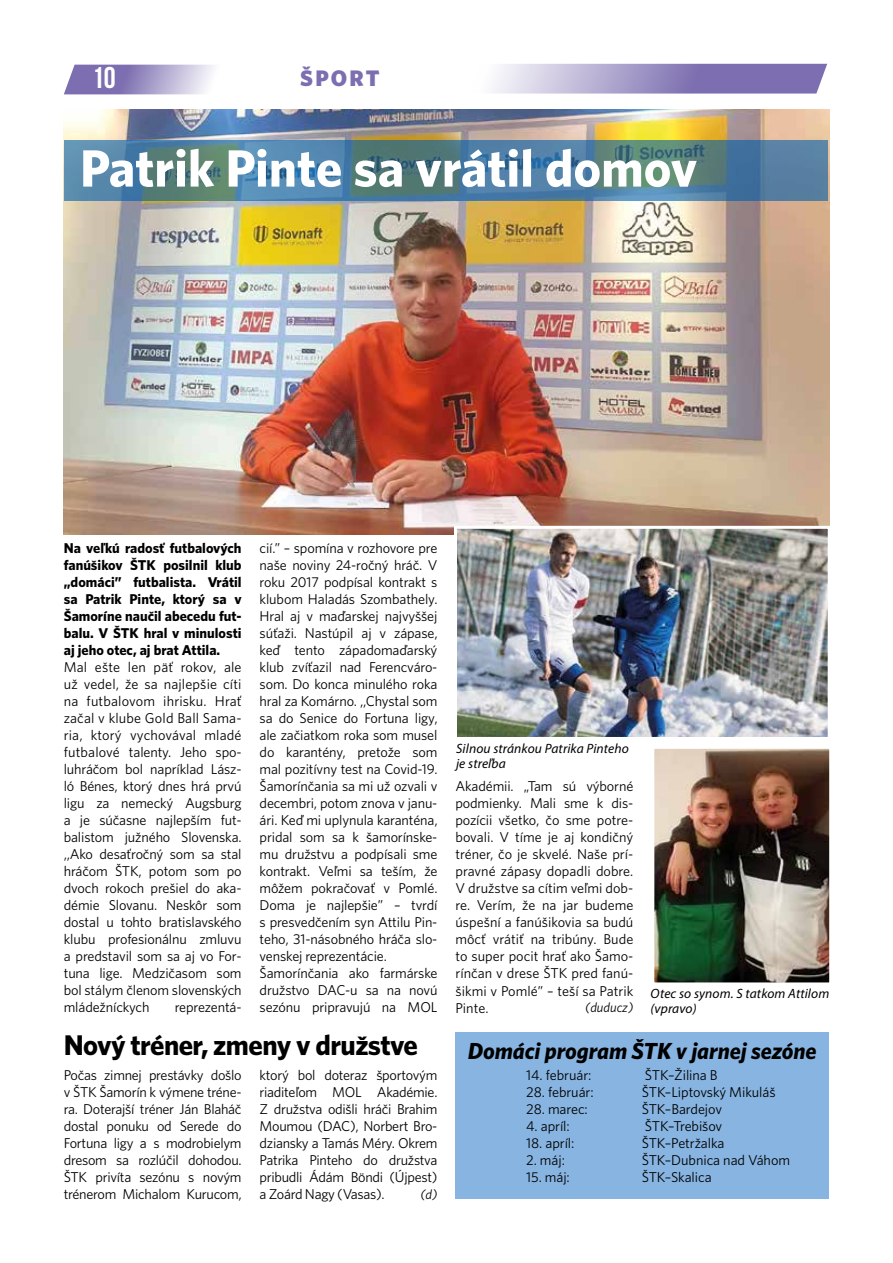
<style>
.page{position:relative;width:893px;height:1263px;background:#fff}
.page>*{position:absolute;margin:0;border:0;box-sizing:border-box;transform-origin:0 0}
.t1{font:52.5px "Whitney CE Bold";color:#fff}
.t2{font:30px "Bebas Neue";color:#fff}
.t3{font:28.5px "Whitney CE Bold";letter-spacing:-.02em;color:#000}
.t4{font:italic 23.25px "Whitney CE Bold";letter-spacing:-.005em;color:#000}
.t5{font:22.5px "Whitney CE Black";letter-spacing:.1em;color:#7c6eb0}
.t6{font:14.25px/17px "Whitney C Ebook";letter-spacing:-.01em;color:#000;text-align:justify}
.t7{font:14.25px/17px "Whitney CE Bold";color:#000;text-align:justify}
.t8{font:italic 13.5px/15px "Myriad Pro";letter-spacing:.01em;color:#000}
.t9{font:italic 13.5px "Whitney C Ebook";color:#000}
</style>
<div class="page">
<svg style="left:64px;top:65px;width:150px;height:29px;background:#a79dc9"></svg>
<svg style="left:492px;top:64px;width:335px;height:30px;background:#a59bc8"></svg>
<img style="left:64px;top:109px;width:765px;height:426px">
<svg style="left:64px;top:140px;width:763px;height:61px;background:#517f96"></svg>
<div style="left:455px;top:1032px;width:374px;height:167px;background:#87b4e1"></div>
<img style="left:458px;top:530px;width:369px;height:206px">
<div style="left:454px;top:526px;width:377px;height:214px;border:3px solid #fff"></div>
<img style="left:655px;top:750px;width:173px;height:231px">
<div style="left:651px;top:746px;width:181px;height:239px;border:3px solid #fff"></div>
<h2 class="t2" style="left:92px;top:61px;width:25px">10</h2>
<h3 class="t5" style="left:300px;top:64px;width:81px">ŠPORT</h3>
<h1 class="t1" style="left:80px;top:137px;width:619px">Patrik Pinte sa vrátil domov</h1>
<p class="t7" style="left:64px;top:539px;width:179px">Na veľkú radosť futbalových fanúšikov ŠTK posilnil klub „domáci” futbalista. Vrátil sa Patrik Pinte, ktorý sa v Šamoríne naučil abecedu fut&shy;balu. V ŠTK hral v minulosti aj jeho otec, aj brat Attila.</p>
<p class="t6" style="left:64px;top:658px;width:179px">Mal ešte len päť rokov, ale už vedel, že sa najlepšie cíti na futbalovom ihrisku. Hrať začal v klube Gold Ball Sama&shy;ria, ktorý vychovával mladé futbalové talenty. Jeho spo&shy;luhráčom bol napríklad Lász&shy;ló Bénes, ktorý dnes hrá prvú ligu za nemecký Augsburg a je súčasne najlepším fut&shy;balistom južného Slovenska. ,,Ako desaťročný som sa stal hráčom ŠTK, potom som po dvoch rokoch prešiel do aka&shy;démie Slovanu. Neskôr som dostal u tohto bratislavského klubu profesionálnu zmluvu a predstavil som sa aj vo For&shy;tuna lige. Medzičasom som bol stálym členom slovenských mládežníckych</p>
<p class="t6" style="left:175px;top:999px;width:68px">reprezentá-</p>
<p class="t6" style="left:260px;top:539px;width:179px;text-align:left">cií.” – spomína v rozhovore pre naše noviny 24-ročný hráč. V roku 2017 podpísal kontrakt s klubom Haladás Szombathely.<br>Hral aj v maďarskej najvyššej súťaži. Nastúpil aj v zápase, keď tento západomaďarský klub zvíťazil nad Ferencváro&shy;som. Do konca minulého roka hral za Komárno. ,,Chystal som sa do Senice do Fortuna ligy, ale začiatkom roka som musel do karantény, pretože som mal pozitívny test na Covid-19.<br>Šamorínčania sa mi už ozvali v decembri, potom znova v janu&shy;ári. Keď mi uplynula karanténa, pridal som sa k šamorínske&shy;mu družstvu a podpísali sme kontrakt. Veľmi sa teším, že môžem pokračovať v Pomlé.<br>Doma je najlepšie” – tvrdí s presvedčením syn Attilu Pin&shy;teho, 31-násobného hráča slo&shy;venskej reprezentácie.<br>Šamorínčania ako farmárske družstvo DAC-u sa na novú sezónu pripravujú na MOL</p>
<h3 class="t3" style="left:64px;top:1028px;width:356px">Nový tréner, zmeny v družstve</h3>
<p class="t6" style="left:64px;top:1066px;width:179px">Počas zimnej prestávky došlo v ŠTK Šamorín k výmene tréne&shy;ra. Doterajší tréner Ján Blaháč dostal ponuku od Serede do Fortuna ligy a s modrobielym dresom sa rozlúčil dohodou.<br>ŠTK privíta sezónu s novým trénerom Michalom Kurucom,</p>
<p class="t6" style="left:260px;top:1067px;width:179px">ktorý bol doteraz športovým riaditeľom MOL Akadémie.<br>Z družstva odišli hráči Brahim Moumou (DAC), Norbert Bro&shy;dziansky a Tamás Méry. Okrem Patrika Pinteho do družstva pribudli Ádám Böndi (Újpest) a Zoárd Nagy (Vasas).</p>
<p class="t9" style="left:421px;top:1187px;width:18px">(d)</p>
<p class="t8" style="left:456px;top:740px;width:174px">Silnou stránkou Patrika Pinteho je streľba</p>
<p class="t6" style="left:455px;top:778px;width:179px">Akadémii. „Tam sú výborné podmienky. Mali sme k dis&shy;pozícii všetko, čo sme potre&shy;bovali. V tíme je aj kondičný tréner, čo je skvelé. Naše prí&shy;pravné zápasy dopadli dobre.<br>V družstve sa cítim veľmi dob&shy;re. Verím, že na jar budeme úspešní a fanúšikovia sa budú môcť vrátiť na tribúny. Bude to super pocit hrať ako Šamo&shy;rínčan v drese ŠTK pred fanú&shy;šikmi v Pomlé” – teší sa Patrik Pinte.</p>
<p class="t9" style="left:585px;top:1000px;width:50px">(duducz)</p>
<p class="t8" style="left:651px;top:985px;width:180px">Otec so synom. S tatkom Attilom (vpravo)</p>
<h3 class="t4" style="left:468px;top:1037px;width:350px">Domáci program ŠTK v jarnej sezóne</h3>
<p class="t6" style="left:526px;top:1066px;width:67px">14. február:</p>
<p class="t6" style="left:645px;top:1066px;width:74px">ŠTK–Žilina B</p>
<p class="t6" style="left:526px;top:1083px;width:69px">28. február:</p>
<p class="t6" style="left:642px;top:1083px;width:135px">ŠTK–Liptovský Mikuláš</p>
<p class="t6" style="left:526px;top:1100px;width:63px">28. marec:</p>
<p class="t6" style="left:642px;top:1100px;width:82px">ŠTK–Bardejov</p>
<p class="t6" style="left:526px;top:1118px;width:45px">4. apríl:</p>
<p class="t6" style="left:645px;top:1118px;width:79px">ŠTK–Trebišov</p>
<p class="t6" style="left:526px;top:1135px;width:50px">18. apríl:</p>
<p class="t6" style="left:642px;top:1135px;width:84px">ŠTK–Petržalka</p>
<p class="t6" style="left:526px;top:1152px;width:40px">2. máj:</p>
<p class="t6" style="left:642px;top:1152px;width:150px">ŠTK–Dubnica nad Váhom</p>
<p class="t6" style="left:526px;top:1169px;width:45px">15. máj:</p>
<p class="t6" style="left:642px;top:1169px;width:71px">ŠTK–Skalica</p>
</div>
